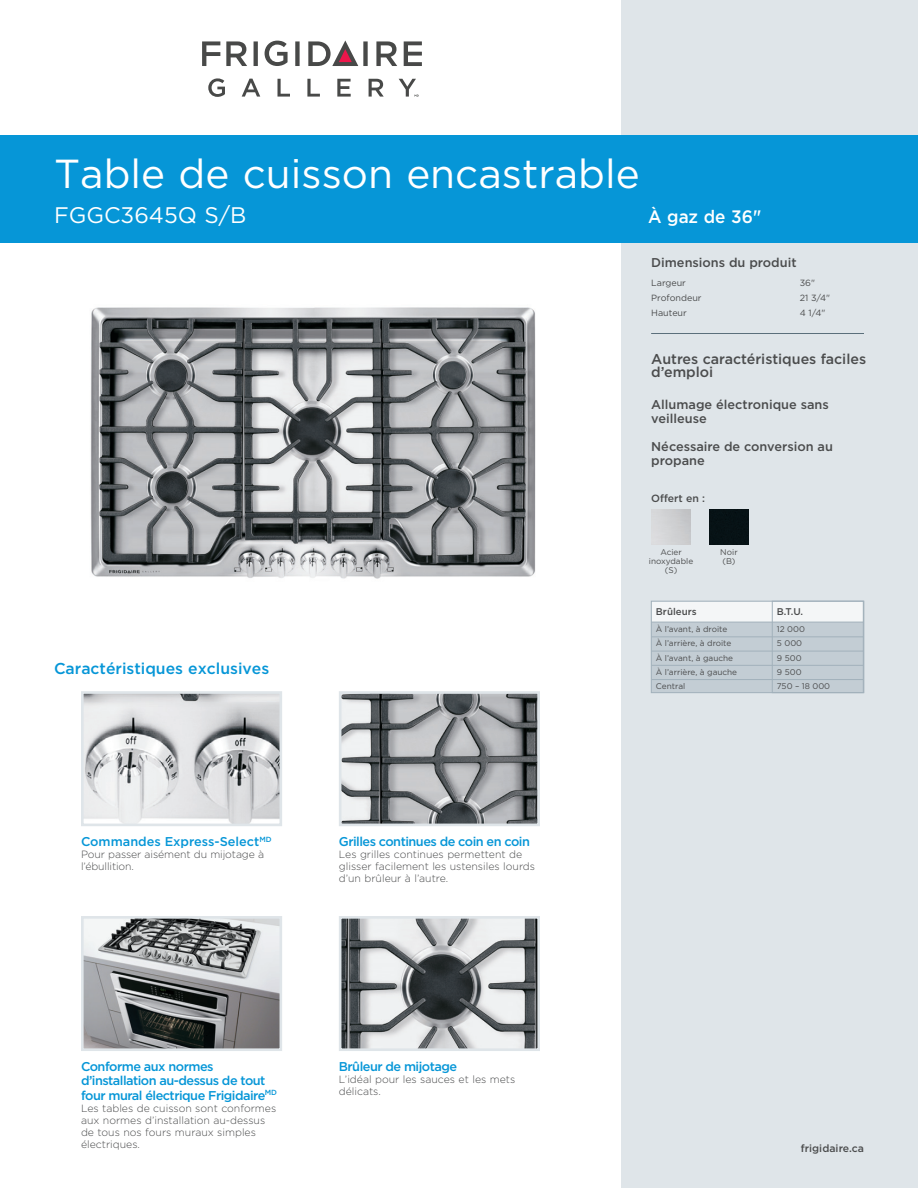
<style>
.page{position:relative;width:918px;height:1188px;background:#fff}
.page>*{position:absolute;margin:0;border:0;box-sizing:border-box;transform-origin:0 0}
.t1{font:40.5px "Gotham";color:#fff}
.t2{font:22.5px "Gotham";color:#fff}
.t3{font:500 18px "Gotham";letter-spacing:.005em;color:#fff;scale:.95 1}
.t4{font:500 15.75px "Gotham";color:#0696d7}
.t5{font:500 14.25px/13.5px "Gotham";color:#4b4c4d}
.t6{font:500 12.75px/14.2px "Gotham";letter-spacing:-.04em;color:#0696d7}
.t7{font:500 12.75px/14.2px "Gotham";color:#4b4c4d}
.t8{font:500 12.75px "Gotham";color:#0696d7}
.t9{font:300 10.5px/12px "Gotham";color:#4b4c4d}
.t10{font:500 10.5px "Gotham";letter-spacing:.005em;color:#4b4c4d}
.t11{font:500 9.75px "Gotham";color:#4b4c4d}
.t12{font:9px "Gotham";color:#4b4c4d}
.t13{font:8.25px/14.2px "Gotham";color:#4b4c4d}
</style>
<div class="page">
<div style="left:621px;top:0;width:297px;height:1188px;background:#dfe5e9"></div>
<svg style="left:208px;top:78px;width:17px;height:19px"></svg>
<svg style="left:242px;top:79px;width:18px;height:18px"></svg>
<svg style="left:277px;top:79px;width:13px;height:18px"></svg>
<svg style="left:307px;top:79px;width:13px;height:18px"></svg>
<svg style="left:337px;top:79px;width:14px;height:18px"></svg>
<svg style="left:369px;top:79px;width:15px;height:18px"></svg>
<svg style="left:265px;top:41px;width:23px;height:25px"></svg>
<svg style="left:404px;top:41px;width:18px;height:25px"></svg>
<svg style="left:202px;top:41px;width:18px;height:25px"></svg>
<svg style="left:226px;top:41px;width:21px;height:25px"></svg>
<svg style="left:254px;top:41px;width:4px;height:25px"></svg>
<svg style="left:295px;top:41px;width:5px;height:25px"></svg>
<svg style="left:376px;top:41px;width:21px;height:25px"></svg>
<svg style="left:308px;top:40px;width:60px;height:26px"></svg>
<svg style="left:399px;top:79px;width:20px;height:18px"></svg>
<div style="left:0;top:135px;width:918px;height:108px;background:#0696d7"></div>
<hr style="left:651px;top:333px;width:213px;height:1px;background:#5b6f7b">
<img style="left:85px;top:920px;width:193px;height:127px">
<div style="left:81px;top:916px;width:201px;height:135px;border:3px solid #dfe5e9"></div>
<img style="left:85px;top:695px;width:193px;height:127px">
<div style="left:81px;top:691px;width:201px;height:135px;border:3px solid #dfe5e9"></div>
<img style="left:90px;top:307px;width:446px;height:272px">
<img style="left:343px;top:695px;width:193px;height:127px">
<div style="left:339px;top:691px;width:201px;height:135px;border:3px solid #dfe5e9"></div>
<img style="left:343px;top:920px;width:193px;height:127px">
<div style="left:339px;top:916px;width:201px;height:135px;border:3px solid #dfe5e9"></div>
<div style="left:651px;top:601px;width:213px;height:92px;background:#c3cdd4"></div>
<div style="left:651px;top:601px;width:212px;height:21px;background:#f4f6f7"></div>
<hr style="left:651px;top:622px;width:212px;height:1px;background:#a2b1bb">
<hr style="left:651px;top:637px;width:212px;height:1px;background:#a2b1bb">
<hr style="left:651px;top:651px;width:212px;height:1px;background:#a2b1bb">
<hr style="left:651px;top:665px;width:212px;height:1px;background:#a2b1bb">
<hr style="left:651px;top:679px;width:212px;height:1px;background:#a2b1bb">
<div style="left:651px;top:601px;width:213px;height:92px;border:1px solid #a2b1bb"></div>
<div style="left:772px;top:601px;width:91px;height:92px;border:1px solid #a2b1bb"></div>
<img style="left:709px;top:510px;width:40px;height:34px">
<h1 class="t1" style="left:54px;top:147px;width:587px">Table de cuisson encastrable</h1>
<h2 class="t2" style="left:54px;top:201px;width:194px">FGGC3645Q S/B</h2>
<h3 class="t3" style="left:648px;top:205px;width:121px">À gaz de 36"</h3>
<p class="t7" style="left:651px;top:255px;width:147px">Dimensions du produit</p>
<p class="t12" style="left:651px;top:277px;width:36px">Largeur</p>
<p class="t12" style="left:800px;top:277px;width:17px">36"</p>
<p class="t12" style="left:651px;top:292px;width:52px">Profondeur</p>
<p class="t12" style="left:800px;top:292px;width:32px">21 3/4"</p>
<p class="t12" style="left:651px;top:307px;width:37px">Hauteur</p>
<p class="t12" style="left:800px;top:307px;width:27px">4 1/4"</p>
<h3 class="t5" style="left:651px;top:352px;width:216px">Autres caractéristiques faciles d’emploi</h3>
<p class="t7" style="left:651px;top:397px;width:179px">Allumage électronique sans veilleuse</p>
<p class="t7" style="left:651px;top:439px;width:183px">Nécessaire de conversion au propane</p>
<p class="t10" style="left:651px;top:491px;width:55px">Offert en :</p>
<h3 class="t4" style="left:54px;top:658px;width:217px">Caractéristiques exclusives</h3>
<p class="t13" style="left:649px;top:548px;width:46px;line-height:9px;text-align:center">Acier inoxydable (S)</p>
<p class="t13" style="left:720px;top:548px;width:19px;line-height:9px">Noir (B)</p>
<p class="t11" style="left:656px;top:605px;width:42px">Brûleurs</p>
<p class="t13" style="left:656px;top:622px;width:83px">À l’avant, à droite<br>À l’arrière, à droite<br>À l’avant, à gauche<br>À l’arrière, à gauche<br>Central</p>
<p class="t11" style="left:777px;top:605px;width:28px">B.T.U.</p>
<p class="t13" style="left:777px;top:622px;width:55px">12 000<br>5 000<br>9 500<br>9 500<br>750 – 18 000</p>
<p class="t8" style="left:81px;top:833px;width:192px">Commandes Express-Select<sup>MD</sup></p>
<p class="t9" style="left:81px;top:848px;width:185px">Pour passer aisément du mijotage à l’ébullition.</p>
<p class="t6" style="left:339px;top:834px;width:193px">Grilles continues de coin en coin</p>
<p class="t9" style="left:339px;top:848px;width:198px">Les grilles continues permettent de glisser facilement les ustensiles lourds d’un brûleur à l’autre.</p>
<p class="t6" style="left:81px;top:1059px;width:197px">Conforme aux normes d’installation au-dessus de tout four mural électrique Frigidaire<sup>MD</sup></p>
<p class="t9" style="left:81px;top:1102px;width:197px">Les tables de cuisson sont conformes aux normes d’installation au-dessus de tous nos fours muraux simples électriques.</p>
<p class="t6" style="left:339px;top:1059px;width:120px">Brûleur de mijotage</p>
<p class="t9" style="left:339px;top:1073px;width:178px">L’idéal pour les sauces et les mets délicats.</p>
<p class="t10" style="left:801px;top:1141px;width:65px">frigidaire.ca</p>
</div>
